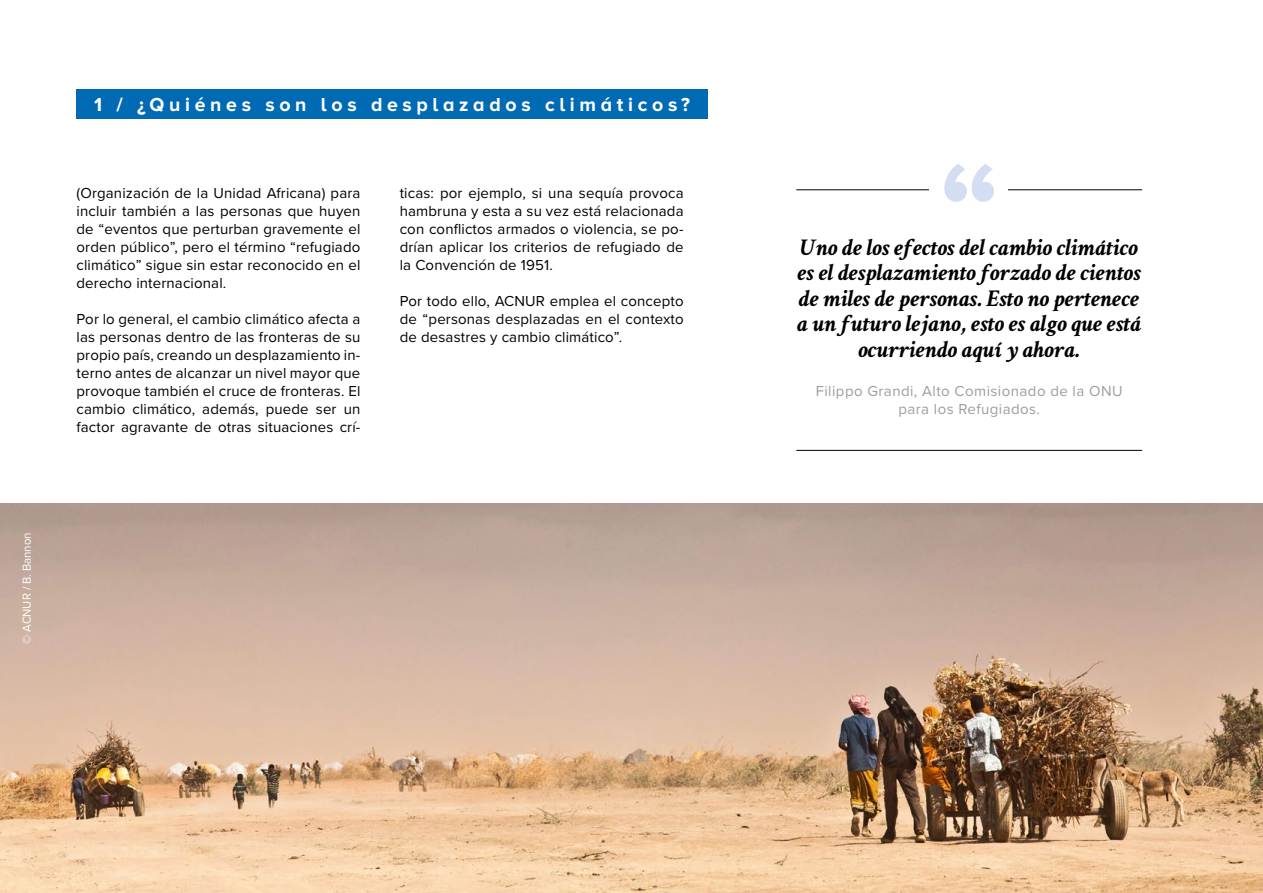
<style>
.page{position:relative;width:1263px;height:893px;background:#fff}
.page>*{position:absolute;margin:0;border:0;box-sizing:border-box;transform-origin:0 0}
.t1{font:italic 700 24px/25.5px "Crimson Text";color:#000;text-align:center}
.t2{font:700 19.5px "Proxima Nova A";letter-spacing:.24em;color:#fff}
.t3{font:15px/18px "Proxima Nova";letter-spacing:.01em;color:#000;text-align:justify}
.t4{font:15px/18px "Proxima Nova";letter-spacing:.03em;color:#9d9d9c;text-align:center}
.t5{font:12px "Proxima Nova";color:#fff;scale:.96 1}
</style>
<div class="page">
<div style="left:77px;top:89px;width:631px;height:30px;background:#006ab4"></div>
<img style="left:0;top:504px;width:1263px;height:389px">
<hr style="left:796px;top:189px;width:346px;height:1px;background:#000">
<div style="left:929px;top:157px;width:78px;height:52px;background:#fff"></div>
<svg style="left:944px;top:164px;width:50px;height:38px"></svg>
<hr style="left:796px;top:450px;width:346px;height:1px;background:#000">
<p class="t5" style="left:18px;top:643px;width:117px;rotate:-90deg">© ACNUR / B. Bannon</p>
<h2 class="t2" style="left:94px;top:93px;width:598px">1 / ¿Quiénes son los desplazados climáticos?</h2>
<p class="t3" style="left:77px;top:183px;width:285px">(Organización de la Unidad Africana) para incluir también a las personas que huyen de “eventos que perturban gravemente el orden público”, pero el término “refugiado climático” sigue sin estar reconocido en el derecho internacional.</p>
<p class="t3" style="left:77px;top:309px;width:285px">Por lo general, el cambio climático afecta a las personas dentro de las fronteras de su propio país, creando un desplazamiento in&shy;terno antes de alcanzar un nivel mayor que provoque también el cruce de fronteras. El cambio climático, además, puede ser un factor agravante de otras situaciones crí-</p>
<p class="t3" style="left:400px;top:183px;width:285px">ticas: por ejemplo, si una sequía provoca hambruna y esta a su vez está relacionada con conflictos armados o violencia, se po&shy;drían aplicar los criterios de refugiado de la Convención de 1951.</p>
<p class="t3" style="left:400px;top:291px;width:285px">Por todo ello, ACNUR emplea el concepto de “personas desplazadas en el contexto de desastres y cambio climático”.</p>
<h1 class="t1" style="left:797px;top:234px;width:346px">Uno de los efectos del cambio climático es el desplazamiento forzado de cientos de miles de personas. Esto no pertenece a un futuro lejano, esto es algo que está ocurriendo aquí y ahora.</h1>
<p class="t4" style="left:816px;top:381px;width:308px">Filippo Grandi, Alto Comisionado de la ONU para los Refugiados.</p>
</div>
